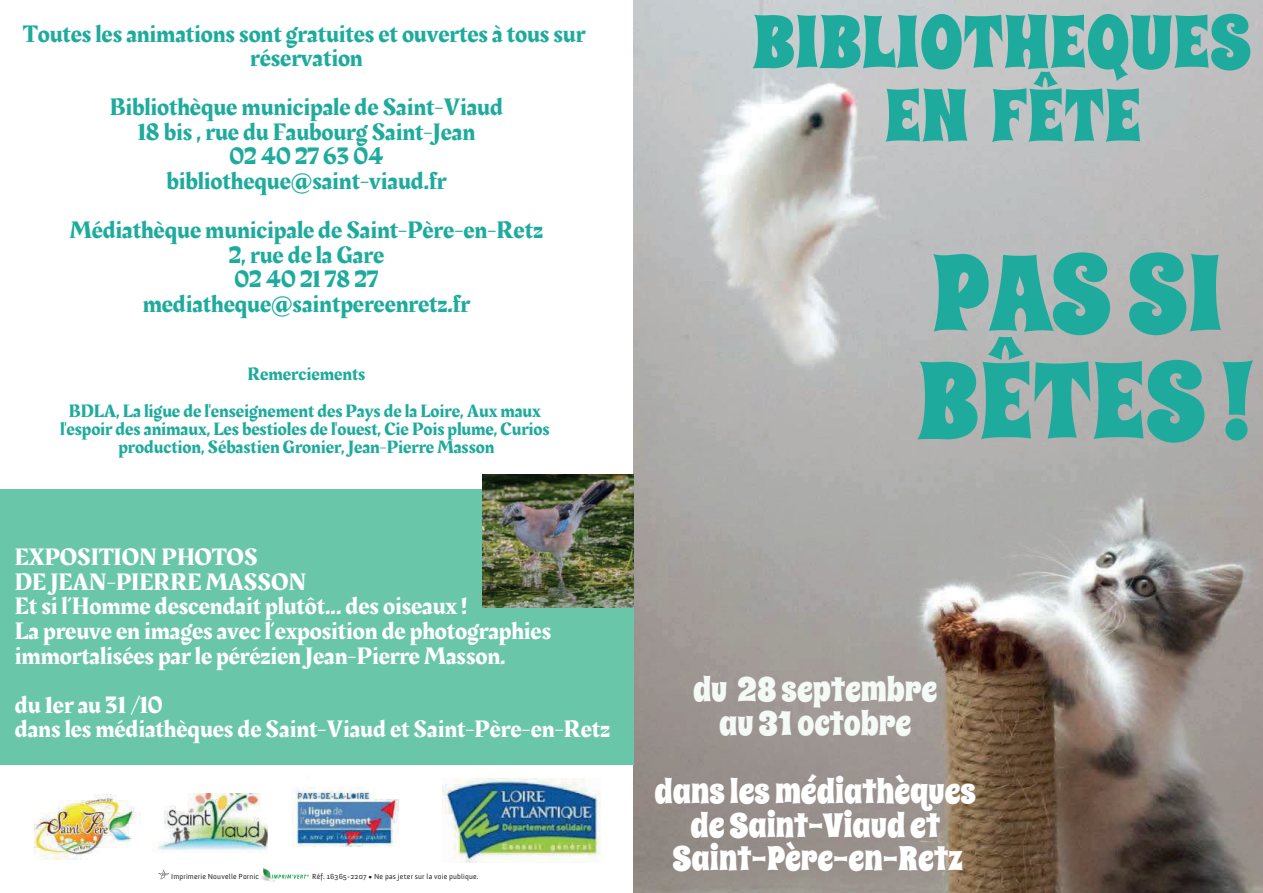
<style>
.page{position:relative;width:1263px;height:893px;background:#fff}
.page>*{position:absolute;margin:0;border:0;box-sizing:border-box;transform-origin:0 0}
.t1{font:107.4px/107.4px "Spicy+Rice";color:#1eab9d}
.t2{font:73.65px/73.7px "Spicy+Rice";color:#1eab9d;text-align:center}
.t3{font:33.75px/33.8px "Spicy+Rice";color:#fff;text-align:center}
.t4{font:33.75px/33.8px "Spicy+Rice";color:#f4faf6;text-align:center}
.t5{font:24.6px/24.6px "Rakkas";color:#1eab9d;text-align:center}
.t6{font:24.6px/24.6px "Rakkas";color:#fff}
.t7{font:18.45px/36.9px "Rakkas";color:#1eab9d;text-align:center}
.t8{font:7.5px "Anivers";letter-spacing:.025em;color:#231f20}
</style>
<div class="page">
<img style="left:633px;top:0;width:630px;height:893px">
<img style="left:158px;top:794px;width:110px;height:59px">
<img style="left:34px;top:794px;width:107px;height:66px">
<img style="left:442px;top:779px;width:158px;height:83px">
<img style="left:268px;top:764px;width:145px;height:83px">
<div style="left:0;top:490px;width:633px;height:274px;background:#6ac6a9"></div>
<img style="left:482px;top:475px;width:151px;height:132px">
<svg style="left:158px;top:869px;width:11px;height:10px"></svg>
<img style="left:261px;top:867px;width:15px;height:15px">
<svg style="left:272px;top:875px;width:37px;height:4px"></svg>
<p class="t5" style="left:23px;top:22px;width:564px">Toutes les animations sont gratuites et ouvertes à tous sur réservation</p>
<p class="t5" style="left:110px;top:96px;width:395px">Bibliothèque municipale de Saint-Viaud<br>18 bis , rue du Faubourg Saint-Jean<br>02 40 27 63 04 bibliotheque@saint-viaud.fr</p>
<p class="t5" style="left:70px;top:218px;width:474px">Médiathèque municipale de Saint-Père-en-Retz<br>2, rue de la Gare<br>02 40 21 78 27 mediatheque@saintpereenretz.fr</p>
<p class="t7" style="left:69px;top:356px;width:473px">Remerciements<br>BDLA, La ligue de l'enseignement des Pays de la Loire, Aux maux</p>
<p class="t7" style="left:60px;top:420px;width:491px;line-height:18.5px">l'espoir des animaux, Les bestioles de l'ouest, Cie Pois plume, Curios production, Sébastien Gronier, Jean-Pierre Masson</p>
<p class="t6" style="left:15px;top:546px;width:538px">EXPOSITION PHOTOS<br>DE JEAN-PIERRE MASSON<br>Et si l’Homme descendait plutôt... des oiseaux !<br>La preuve en images avec l’exposition de photographies immortalisées par le pérézien Jean-Pierre Masson.</p>
<p class="t6" style="left:15px;top:693px;width:597px">du 1er au 31 /10<br>dans les médiathèques de Saint-Viaud et Saint-Père-en-Retz</p>
<p class="t8" style="left:171px;top:873px;width:90px">Imprimerie Nouvelle Pornic</p>
<p class="t8" style="left:312px;top:873px;width:168px">Réf. 16365-2207 • Ne pas jeter sur la voie publique.</p>
<h2 class="t2" style="left:752px;top:6px;width:500px">BIBLIOTHEQUES<br>EN FÊTE</h2>
<h1 class="t1" style="left:917px;top:241px;width:337px">PAS SI<br>BÊTES !</h1>
<h3 class="t4" style="left:693px;top:673px;width:246px">du 28 septembre au 31 octobre</h3>
<h3 class="t3" style="left:655px;top:775px;width:323px">dans les médiathèques de Saint-Viaud et<br>Saint-Père-en-Retz</h3>
</div>
